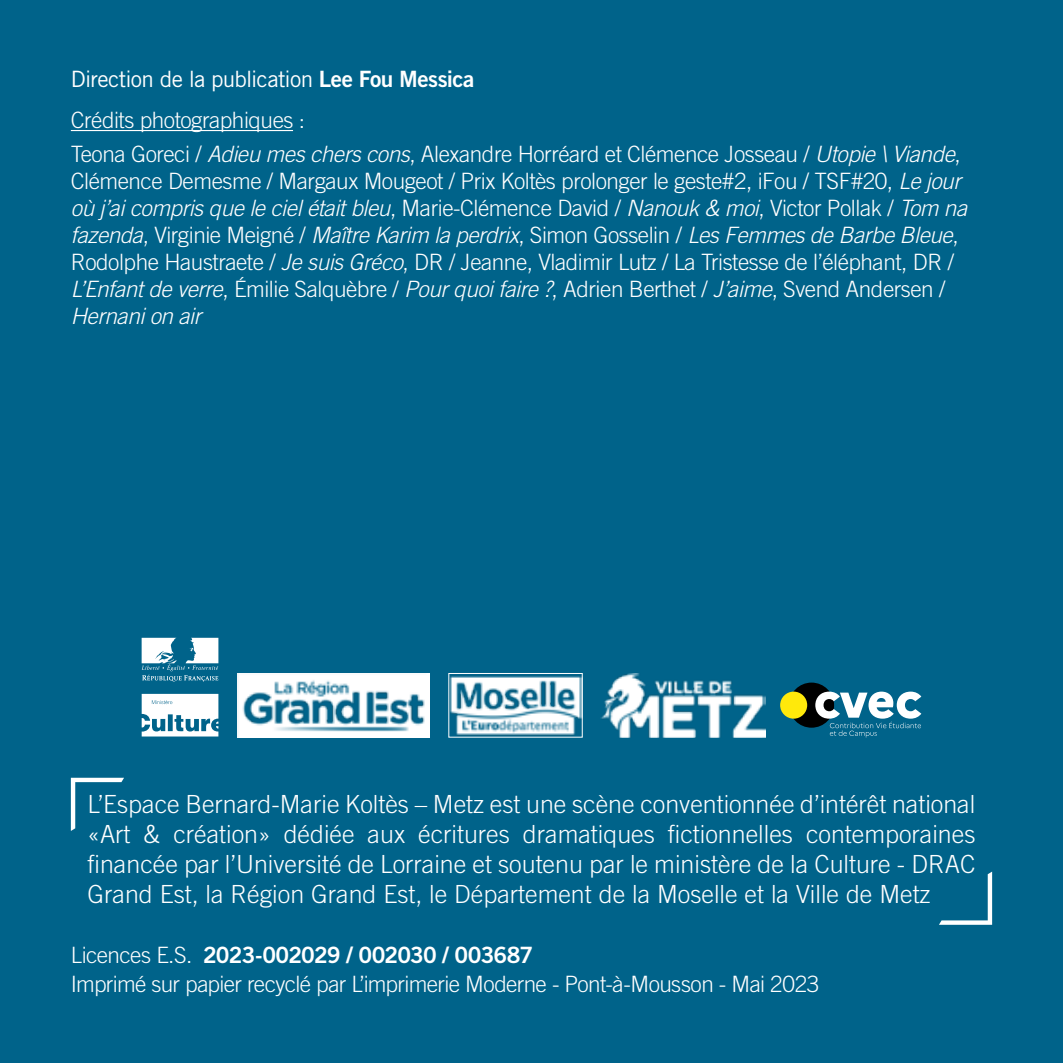
<style>
.page{position:relative;width:1063px;height:1063px;background:#00638a}
.page>*{position:absolute;margin:0;border:0;box-sizing:border-box;transform-origin:0 0}
.t1{font:300 25px/30px "Trade Gothic LT Std";color:#fff;text-align:justify}
.t2{font:300 22.5px/27px "Trade Gothic LT Std";letter-spacing:-.02em;color:#fff}
.t3{font:22.5px/41.2px "Trade Gothic LT Std";letter-spacing:-.03em;color:#fff}
.t4{font:22.5px "Trade Gothic LT Std Bd 2";letter-spacing:-.04em;color:#fff}
.s1{font-family:"Trade Gothic LT Std Bd 2"}
.s2{font-weight:300}
.s3{font-style:italic}
.s4{font-family:"Trade Gothic LT Std";font-weight:300}
</style>
<div class="page">
<hr style="left:71px;top:130px;width:222px;height:1px;background:#fff">
<div style="left:789px;top:683px;width:45px;height:45px;background:#000;border-radius:50%"></div>
<div style="left:780px;top:692px;width:27px;height:27px;background:#ffe90b;border-radius:50%"></div>
<svg style="left:815px;top:692px;width:106px;height:45px"></svg>
<img style="left:600px;top:674px;width:165px;height:63px">
<svg style="left:142px;top:638px;width:76px;height:44px"></svg>
<svg style="left:142px;top:694px;width:76px;height:43px"></svg>
<img style="left:450px;top:676px;width:131px;height:60px">
<div style="left:448px;top:673px;width:135px;height:65px;border:1px solid #fff"></div>
<img style="left:237px;top:673px;width:192px;height:64px">
<svg style="left:939px;top:872px;width:53px;height:53px"></svg>
<svg style="left:71px;top:778px;width:53px;height:53px"></svg>
<p class="t3" style="left:71px;top:58px;width:405px">Direction de la publication <span class="s1">Lee Fou Messica<br></span><span class="s2">Crédits photographiques :</span></p>
<p class="t2" style="left:71px;top:141px;width:898px">Teona Goreci / <span class="s3">Adieu mes chers cons</span>, Alexandre Horréard et Clémence Josseau / <span class="s3">Utopie \ Viande</span>, Clémence Demesme / Margaux Mougeot / Prix Koltès prolonger le geste#2, iFou / TSF#20, <span class="s3">Le jour où j’ai compris que le ciel était bleu</span>, Marie-Clémence David / <span class="s3">Nanouk &amp; moi</span>, Victor Pollak / <span class="s3">Tom na fazenda</span>, Virginie Meigné / <span class="s3">Maître Karim la perdrix</span>, Simon Gosselin / <span class="s3">Les Femmes de Barbe Bleue</span>, Rodolphe Haustraete / <span class="s3">Je suis Gréco</span>, DR / Jeanne, Vladimir Lutz / La Tristesse de l’éléphant, DR / <span class="s3">L’Enfant de verre</span>, Émilie Salquèbre / <span class="s3">Pour quoi faire ?</span>, Adrien Berthet / <span class="s3">J’aime</span>, Svend Andersen / <span class="s3">Hernani on air</span></p>
<p class="t1" style="left:88px;top:789px;width:889px">L’Espace Bernard-Marie Koltès – Metz est une scène conventionnée d’intérêt national «Art &amp; création» dédiée aux écritures dramatiques fictionnelles contemporaines financée par l’Université de Lorraine et soutenu par le ministère de la Culture - DRAC Grand Est, la Région Grand Est, le Département de la Moselle et la Ville de Metz</p>
<p class="t4" style="left:71px;top:941px;width:464px"><span class="s4">Licences E.S.</span> 2023-002029 / 002030 / 003687</p>
<p class="t2" style="left:71px;top:970px;width:750px">Imprimé sur papier recyclé par L’imprimerie Moderne - Pont-à-Mousson - Mai 2023</p>
</div>
